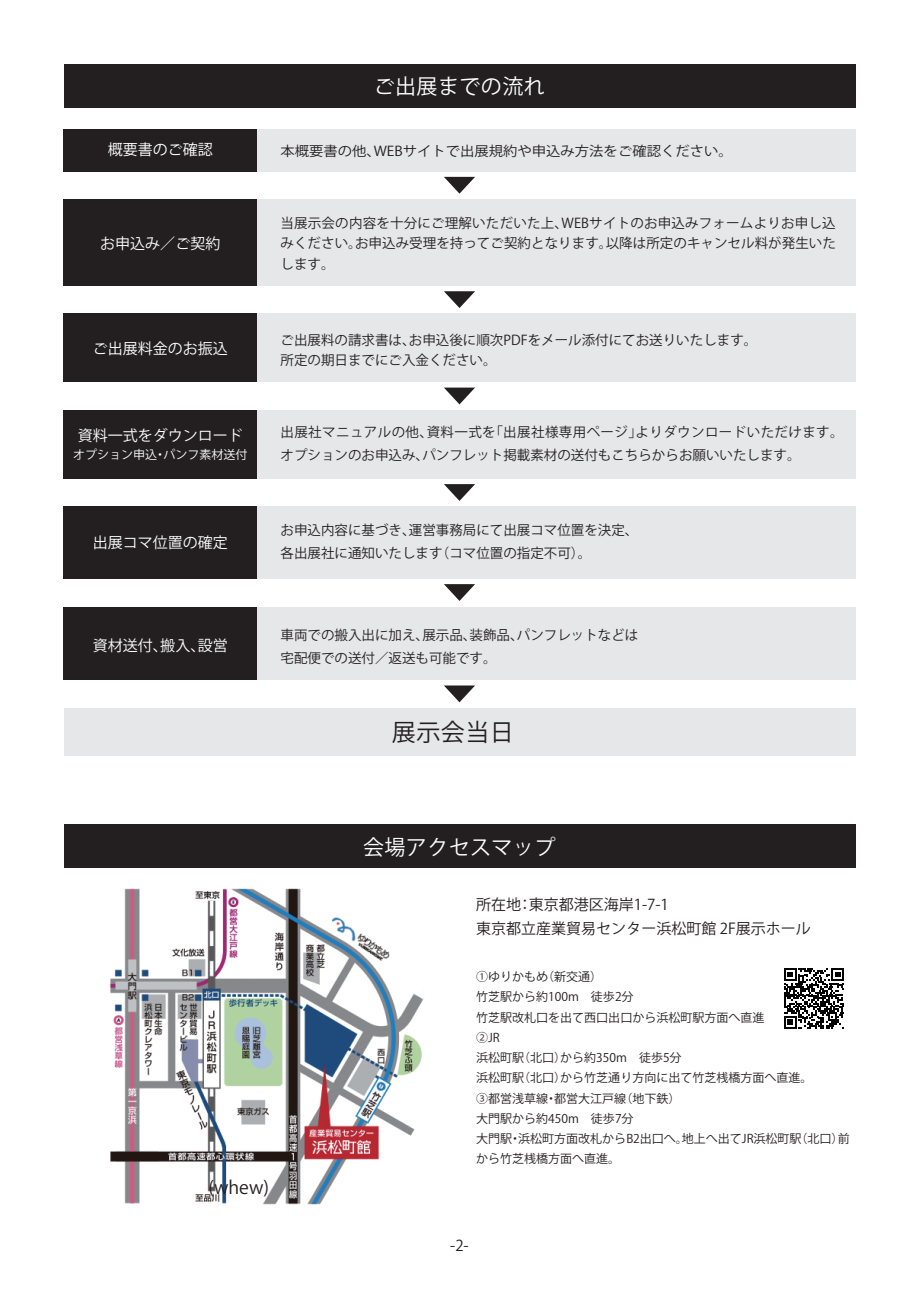
<style>
.page{position:relative;width:919px;height:1289px;background:#fff}
.page>*{position:absolute;margin:0;border:0;box-sizing:border-box;transform-origin:0 0}
.t1{font:24px "Koz Go Pr 6 N";letter-spacing:.02em;color:#231f20}
.t2{font:21px "Koz Go Pr 6 N";letter-spacing:.02em;color:#fff}
.t3{font:18px "Koz Go Pr 6 N";color:#231f20}
.t4{font:15px "Koz Go Pr 6 N";color:#fff}
.t5{font:15px/23.2px "Koz Go Pr 6 N";color:#231f20}
.t6{font:13.5px/20.2px "Koz Go Pr 6 N";color:#231f20}
.t7{font:13.5px "Koz Go Pr 6 N";color:#231f20;scale:1.06 1}
.t8{font:12px/20.2px "Koz Go Pr 6 N";color:#231f20}
.t9{font:12px "Koz Go Pr 6 N";color:#fff}
</style>
<div class="page">
<div style="left:64px;top:410px;width:791px;height:68px;background:#e6e7e9"></div>
<img style="left:110px;top:888px;width:314px;height:317px">
<div style="left:64px;top:129px;width:791px;height:42px;background:#e6e7e9"></div>
<div style="left:64px;top:314px;width:791px;height:68px;background:#e6e7e9"></div>
<div style="left:64px;top:506px;width:791px;height:73px;background:#e6e7e9"></div>
<div style="left:64px;top:607px;width:791px;height:72px;background:#e6e7e9"></div>
<div style="left:64px;top:199px;width:791px;height:86px;background:#e6e7e9"></div>
<div style="left:64px;top:129px;width:193px;height:42px;background:#231f20"></div>
<div style="left:64px;top:314px;width:193px;height:68px;background:#231f20"></div>
<div style="left:64px;top:410px;width:193px;height:68px;background:#231f20"></div>
<div style="left:64px;top:506px;width:193px;height:73px;background:#231f20"></div>
<div style="left:64px;top:607px;width:193px;height:72px;background:#231f20"></div>
<div style="left:64px;top:199px;width:193px;height:86px;background:#231f20"></div>
<div style="left:64px;top:64px;width:791px;height:43px;background:#231f20"></div>
<div style="left:64px;top:824px;width:791px;height:44px;background:#231f20"></div>
<div style="left:64px;top:708px;width:791px;height:47px;background:#e6e7e9"></div>
<svg style="left:444px;top:177px;width:31px;height:17px"></svg>
<svg style="left:444px;top:291px;width:31px;height:17px"></svg>
<svg style="left:444px;top:387px;width:31px;height:17px"></svg>
<svg style="left:444px;top:484px;width:31px;height:17px"></svg>
<svg style="left:444px;top:584px;width:31px;height:17px"></svg>
<svg style="left:444px;top:685px;width:31px;height:17px"></svg>
<svg style="left:784px;top:968px;width:60px;height:60px"></svg>
<h2 class="t2" style="left:374px;top:74px;width:172px">ご出展までの流れ</h2>
<p class="t4" style="left:108px;top:141px;width:106px">概要書のご確認</p>
<p class="t7" style="left:280px;top:143px;width:428px">本概要書の他、WEBサイトで出展規約や申込み方法をご確認ください。</p>
<p class="t4" style="left:100px;top:234px;width:121px">お申込み／ご契約</p>
<p class="t6" style="left:280px;top:213px;width:557px;text-align:justify">当展示会の内容を十分にご理解いただいた上、WEBサイトのお申込みフォームよりお申し込みください。お申込み受理を持ってご契約となります。以降は所定のキャンセル料が発生いたします。</p>
<p class="t4" style="left:93px;top:340px;width:137px">ご出展料金のお振込</p>
<p class="t6" style="left:280px;top:330px;width:478px">ご出展料の請求書は、お申込後に順次PDFをメール添付にてお送りいたします。所定の期日までにご入金ください。</p>
<p class="t4" style="left:78px;top:427px;width:167px">資料一式をダウンロード</p>
<p class="t9" style="left:73px;top:447px;width:176px">オプション申込・パンフ素材送付</p>
<p class="t4" style="left:93px;top:534px;width:137px">出展コマ位置の確定</p>
<p class="t6" style="left:280px;top:420px;width:564px;line-height:23.2px">出展社マニュアルの他、資料一式を「出展社様専用ページ」よりダウンロードいただけます。オプションのお申込み、パンフレット掲載素材の送付もこちらからお願いいたします。</p>
<p class="t6" style="left:280px;top:518px;width:359px;line-height:23.2px">お申込内容に基づき、運営事務局にて出展コマ位置を決定、各出展社に通知いたします（コマ位置の指定不可）。</p>
<p class="t4" style="left:93px;top:637px;width:137px">資材送付、搬入、設営</p>
<p class="t6" style="left:280px;top:623px;width:359px;line-height:23.2px">車両での搬入出に加え、展示品、装飾品、パンフレットなどは宅配便での送付／返送も可能です。</p>
<h1 class="t1" style="left:392px;top:718px;width:123px">展示会当日</h1>
<h2 class="t2" style="left:363px;top:835px;width:194px">会場アクセスマップ</h2>
<h3 class="t3" style="left:208px;top:1176px;width:62px">(whew)</h3>
<p class="t5" style="left:476px;top:893px;width:336px">所在地：東京都港区海岸1-7-1<br>東京都立産業貿易センター浜松町館 2F展示ホール</p>
<p class="t8" style="left:476px;top:966px;width:375px">①ゆりかもめ（新交通）<br>竹芝駅から約100m　徒歩2分<br>竹芝駅改札口を出て西口出口から浜松町駅方面へ直進<br>②JR<br>浜松町駅（北口）から約350m　徒歩5分<br>浜松町駅（北口）から竹芝通り方向に出て竹芝桟橋方面へ直進。<br>③都営浅草線・都営大江戸線（地下鉄）<br>大門駅から約450m　徒歩7分<br>大門駅・浜松町方面改札からB2出口へ。地上へ出てJR浜松町駅（北口）前から竹芝桟橋方面へ直進。</p>
<p class="t5" style="left:450px;top:1234px;width:20px">-2-</p>
</div>
